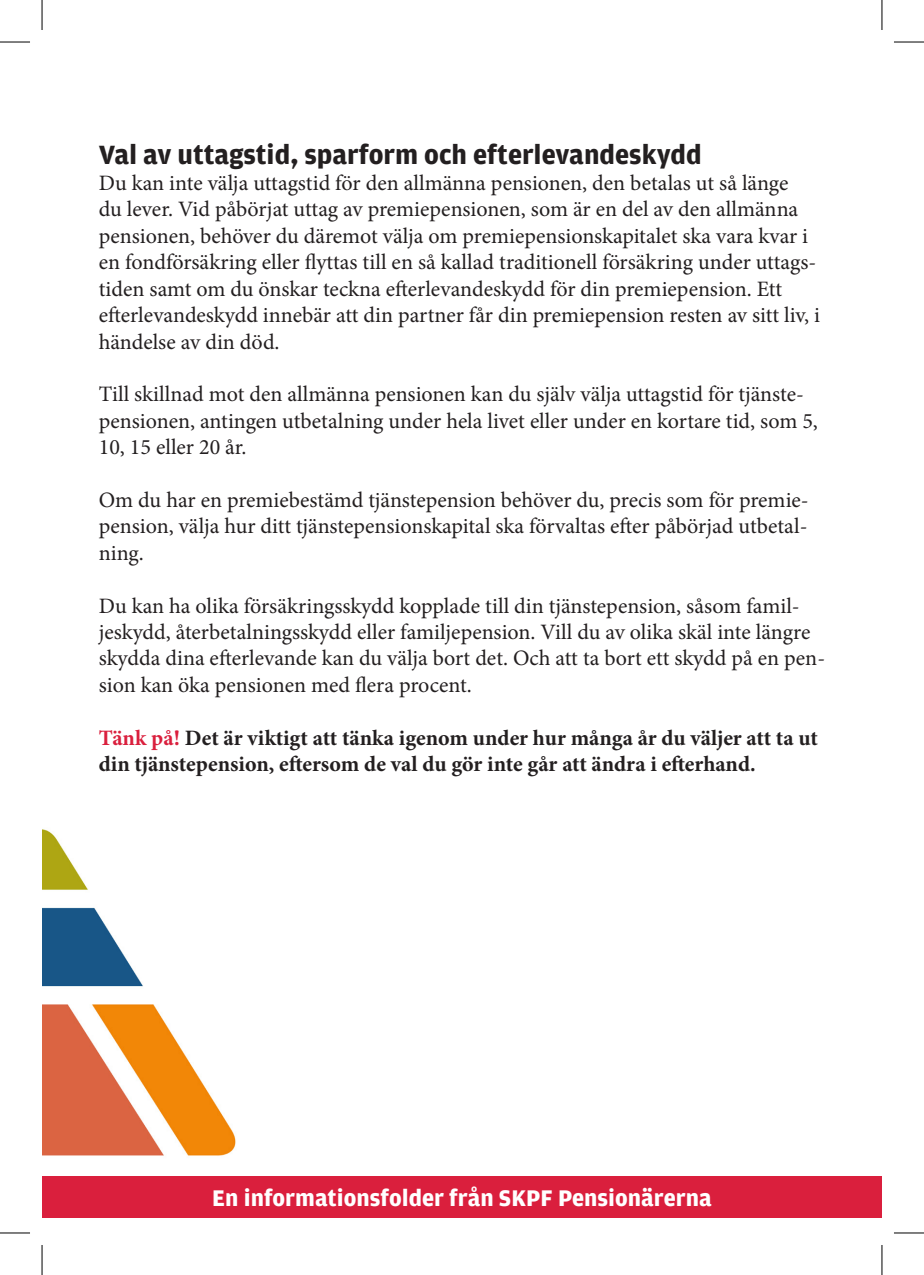
<style>
.page{position:relative;width:924px;height:1275px;background:#fff}
.page>*{position:absolute;margin:0;border:0;box-sizing:border-box;transform-origin:0 0}
.Folder-mellanrubrik{font:700 28px "Amplitude";color:#231f20}
.t1{font:700 24px "Amplitude";color:#fff}
.Folder-brödtext{font:22px/26.4px "Minion Pro";color:#231f20}
.Folder-brödtext-2{font:700 22px/26.4px "Minion Pro";color:#231f20}
.s1{color:#da1f3d}
</style>
<div class="page">
<img style="left:42px;top:829px;width:194px;height:327px">
<div style="left:42px;top:1176px;width:839px;height:41px;background:#da1f3d"></div>
<div style="left:42px;top:1175px;width:9px;height:42px;background:#da1f3d"></div>
<hr style="left:0;top:42px;width:30px;height:1px;background:#000">
<hr style="left:893px;top:42px;width:30px;height:1px;background:#000">
<hr style="left:0;top:1232px;width:30px;height:1px;background:#000">
<hr style="left:893px;top:1232px;width:30px;height:1px;background:#000">
<hr style="left:42px;top:0;width:1px;height:30px;background:#000">
<hr style="left:42px;top:1245px;width:1px;height:30px;background:#000">
<hr style="left:881px;top:0;width:1px;height:30px;background:#000">
<hr style="left:881px;top:1245px;width:1px;height:30px;background:#000">
<p class="Folder-mellanrubrik" style="left:99px;top:139px;width:604px">Val av uttagstid, sparform och efterlevandeskydd</p>
<p class="Folder-brödtext" style="left:99px;top:170px;width:722px">Du kan inte välja uttagstid för den allmänna pensionen, den betalas ut så länge<br>du lever. Vid påbörjat uttag av premiepensionen, som är en del av den allmänna pensionen, behöver du däremot välja om premiepensionskapitalet ska vara kvar i en fondförsäkring eller flyttas till en så kallad traditionell försäkring under uttags&shy;tiden samt om du önskar teckna efterlevandeskydd för din premiepension. Ett efterlevandeskydd innebär att din partner får din premiepension resten av sitt liv, i händelse av din död.</p>
<p class="Folder-brödtext" style="left:99px;top:381px;width:720px">Till skillnad mot den allmänna pensionen kan du själv välja uttagstid för tjänste&shy;pensionen, antingen utbetalning under hela livet eller under en kortare tid, som 5,<br>10, 15 eller 20 år.</p>
<p class="Folder-brödtext" style="left:99px;top:487px;width:711px;text-align:justify">Om du har en premiebestämd tjänstepension behöver du, precis som för premie&shy;pension, välja hur ditt tjänstepensionskapital ska förvaltas efter påbörjad utbetal&shy;ning.</p>
<p class="Folder-brödtext" style="left:99px;top:592px;width:727px">Du kan ha olika försäkringsskydd kopplade till din tjänstepension, såsom famil&shy;jeskydd, återbetalningsskydd eller familjepension. Vill du av olika skäl inte längre skydda dina efterlevande kan du välja bort det. Och att ta bort ett skydd på en pen&shy;sion kan öka pensionen med flera procent.</p>
<p class="Folder-brödtext-2" style="left:99px;top:724px;width:720px"><span class="s1">Tänk på!</span> Det är viktigt att tänka igenom under hur många år du väljer att ta ut din tjänstepension, eftersom de val du gör inte går att ändra i efterhand.</p>
<p class="t1" style="left:212px;top:1185px;width:500px">En informationsfolder från SKPF Pensionärerna</p>
</div>
